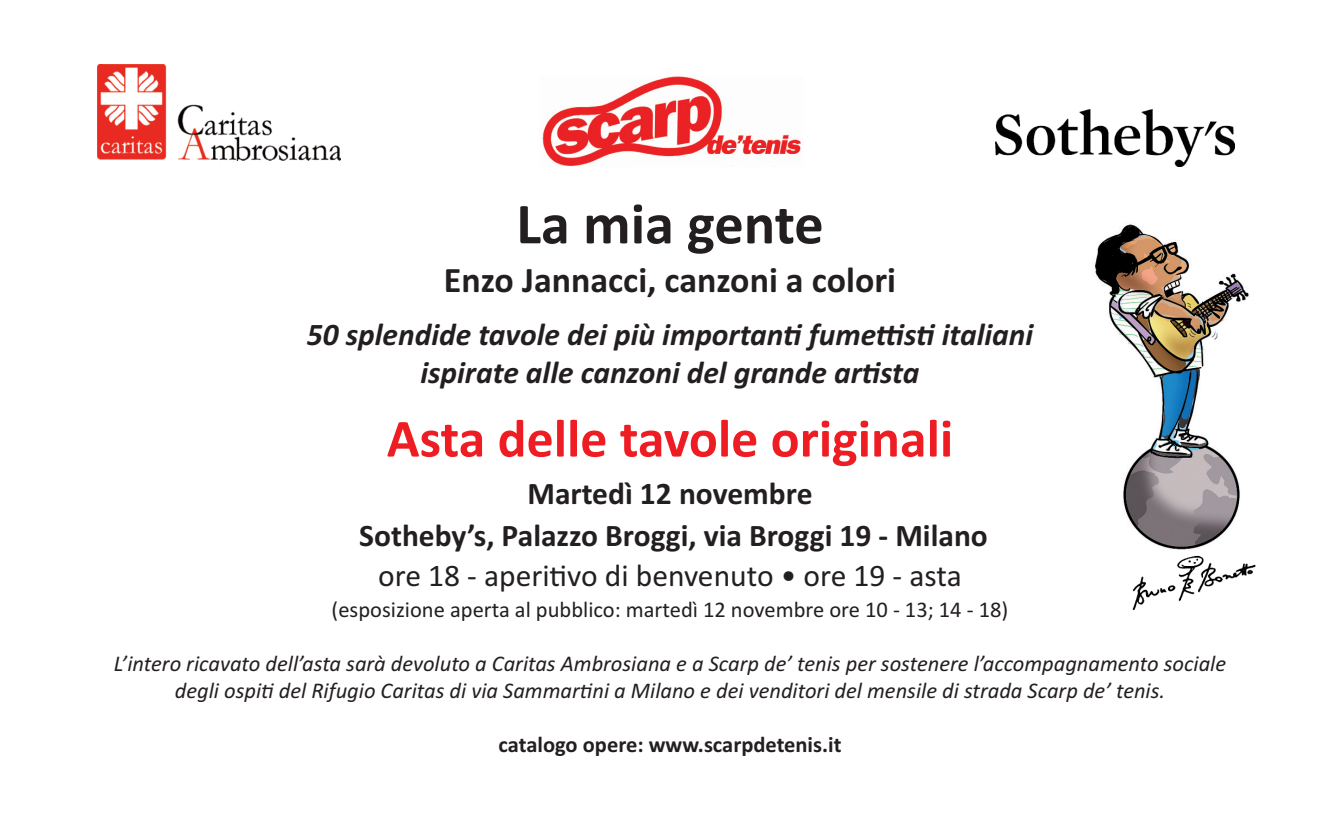
<style>
.page{position:relative;width:1340px;height:830px;background:#fff}
.page>*{position:absolute;margin:0;border:0;box-sizing:border-box;transform-origin:0 0}
.t1{font:700 58.5px "Calibri";color:#231f20}
.t2{font:700 54px "Calibri";color:#ee1d23}
.t3{font:700 36px "Calibri";color:#231f20}
.t4{font:italic 700 31.5px/37.8px "Calibri";color:#231f20;text-align:center}
.t5{font:700 31.5px/41.2px "Calibri";color:#231f20;text-align:center}
.t6{font:31.5px "Calibri";color:#231f20}
.t7{font:italic 22.5px/27px "Calibri";color:#231f20;text-align:center}
.t8{font:22.5px "Calibri";color:#231f20}
.t9{font:700 22.5px "Calibri";color:#231f20}
</style>
<div class="page">
<img style="left:542px;top:76px;width:259px;height:91px">
<img style="left:98px;top:65px;width:242px;height:95px">
<img style="left:995px;top:109px;width:239px;height:58px">
<img style="left:1095px;top:224px;width:154px;height:326px">
<img style="left:1132px;top:555px;width:124px;height:53px">
<h1 class="t1" style="left:516px;top:189px;width:309px">La mia gente</h1>
<h3 class="t3" style="left:444px;top:258px;width:453px">Enzo Jannacci, canzoni a colori</h3>
<h3 class="t4" style="left:307px;top:315px;width:728px">50 splendide tavole dei più importanti fumettisti italiani ispirate alle canzoni del grande artista</h3>
<h2 class="t2" style="left:387px;top:406px;width:568px">Asta delle tavole originali</h2>
<h3 class="t5" style="left:359px;top:472px;width:630px">Martedì 12 novembre<br>Sotheby’s, Palazzo Broggi, via Broggi 19 - Milano</h3>
<h3 class="t6" style="left:378px;top:556px;width:585px">ore 18 - aperitivo di benvenuto • ore 19 - asta</h3>
<p class="t8" style="left:331px;top:595px;width:678px">(esposizione aperta al pubblico: martedì 12 novembre ore 10 - 13; 14 - 18)</p>
<p class="t7" style="left:114px;top:649px;width:1113px">L’intero ricavato dell’asta sarà devoluto a Caritas Ambrosiana e a Scarp de’ tenis per sostenere l’accompagnamento sociale degli ospiti del Rifugio Caritas di via Sammartini a Milano e dei venditori del mensile di strada Scarp de’ tenis.</p>
<p class="t9" style="left:498px;top:730px;width:344px">catalogo opere: www.scarpdetenis.it</p>
</div>
